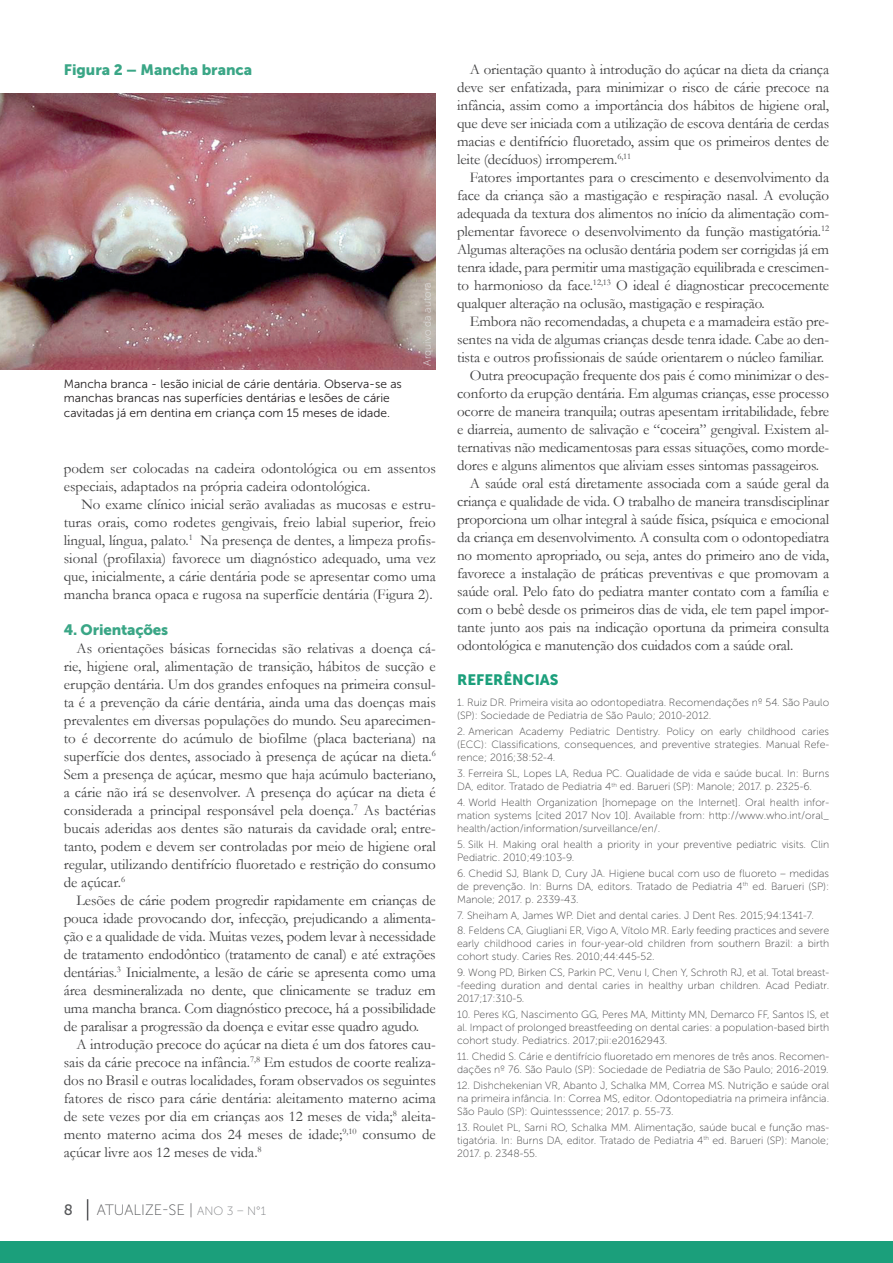
<style>
.page{position:relative;width:893px;height:1263px;background:#fff}
.page>*{position:absolute;margin:0;border:0;box-sizing:border-box;transform-origin:0 0}
.texto{font:15px/18px "Garamond";letter-spacing:-.01em;color:#3e3e3f;text-align:justify}
.t1{font:15px "Museo Sans 100";color:#57585a}
.fonte{font:15px "Museo Sans 900";color:#3aa686}
.texto-2{font:15px "Museo Sans 900";letter-spacing:-.01em;color:#3aa686}
.TIT_REFERENCIAS{font:15px "Museo Sans 900";color:#1b9f7b}
.t2{font:15px "Museo Sans 500";color:#57585a}
.t3{font:12px/14.4px "Museo Sans 300";color:#231f20}
.t4{font:10.5px/13.2px "Museo Sans 100";color:#3e3e3f;text-align:justify}
.fonte-2{font:10.5px "Museo Sans 100";color:#e6e7e9}
.s1{font-size:12px;color:#808285}
</style>
<div class="page">
<svg style="left:87px;top:1199px;width:1px;height:21px"></svg>
<div style="left:0;top:1242px;width:893px;height:21px;background:#1b9f7b"></div>
<img style="left:0;top:94px;width:436px;height:276px">
<p class="fonte" style="left:64px;top:61px;width:190px">Figura 2 – Mancha branca</p>
<p class="t3" style="left:64px;top:377px;width:340px">Mancha branca - lesão inicial de cárie dentária. Observa-se as manchas brancas nas superfícies dentárias e lesões de cárie cavitadas já em dentina em criança com 15 meses de idade.</p>
<p class="fonte-2" style="left:422px;top:366px;width:85px;rotate:-90deg">Arquivo da autora</p>
<p class="texto" style="left:64px;top:459px;width:374px">podem ser colocadas na cadeira odontológica ou em assentos especiais, adaptados na própria cadeira odontológica.</p>
<p class="texto" style="left:64px;top:495px;width:374px;text-indent:18px">No exame clínico inicial serão avaliadas as mucosas e estru&shy;turas orais, como rodetes gengivais, freio labial superior, freio lingual, língua, palato.<sup>1</sup> Na presença de dentes, a limpeza profis&shy;sional (profilaxia) favorece um diagnóstico adequado, uma vez que, inicialmente, a cárie dentária pode se apresentar como uma mancha branca opaca e rugosa na superfície dentária (Figura 2).</p>
<p class="texto-2" style="left:64px;top:622px;width:106px">4. Orientações</p>
<p class="texto" style="left:64px;top:639px;width:374px;text-indent:13px">As orientações básicas fornecidas são relativas a doença cá&shy;rie, higiene oral, alimentação de transição, hábitos de sucção e erupção dentária. Um dos grandes enfoques na primeira consul&shy;ta é a prevenção da cárie dentária, ainda uma das doenças mais prevalentes em diversas populações do mundo. Seu aparecimen&shy;to é decorrente do acúmulo de biofilme (placa bacteriana) na superfície dos dentes, associado à presença de açúcar na dieta.<sup>6<br></sup>Sem a presença de açúcar, mesmo que haja acúmulo bacteriano, a cárie não irá se desenvolver. A presença do açúcar na dieta é considerada a principal responsável pela doença.<sup>7</sup> As bactérias bucais aderidas aos dentes são naturais da cavidade oral; entre&shy;tanto, podem e devem ser controladas por meio de higiene oral regular, utilizando dentifrício fluoretado e restrição do consumo de açúcar.<sup>6</sup></p>
<p class="texto" style="left:64px;top:891px;width:374px;text-indent:13px">Lesões de cárie podem progredir rapidamente em crianças de pouca idade provocando dor, infecção, prejudicando a alimenta&shy;ção e a qualidade de vida. Muitas vezes, podem levar à necessidade de tratamento endodôntico (tratamento de canal) e até extrações dentárias.<sup>3</sup> Inicialmente, a lesão de cárie se apresenta como uma área desmineralizada no dente, que clinicamente se traduz em uma mancha branca. Com diagnóstico precoce, há a possibilidade de paralisar a progressão da doença e evitar esse quadro agudo.</p>
<p class="texto" style="left:64px;top:1035px;width:374px;text-indent:13px">A introdução precoce do açúcar na dieta é um dos fatores cau&shy;sais da cárie precoce na infância.<sup>7,8</sup> Em estudos de coorte realiza&shy;dos no Brasil e outras localidades, foram observados os seguintes fatores de risco para cárie dentária: aleitamento materno acima de sete vezes por dia em crianças aos 12 meses de vida;<sup>8</sup> aleita&shy;mento materno acima dos 24 meses de idade;<sup>9,10</sup> consumo de açúcar livre aos 12 meses de vida.<sup>8</sup></p>
<p class="t2" style="left:64px;top:1202px;width:11px">8</p>
<p class="t1" style="left:97px;top:1202px;width:171px">ATUALIZE-SE | <span class="s1">ANO 3 – N°1</span></p>
<p class="texto" style="left:457px;top:59px;width:374px;text-indent:13px">A orientação quanto à introdução do açúcar na dieta da criança deve ser enfatizada, para minimizar o risco de cárie precoce na infância, assim como a importância dos hábitos de higiene oral, que deve ser iniciada com a utilização de escova dentária de cerdas macias e dentifrício fluoretado, assim que os primeiros dentes de leite (decíduos) irromperem.<sup>6,11</sup></p>
<p class="texto" style="left:457px;top:167px;width:374px;text-indent:13px">Fatores importantes para o crescimento e desenvolvimento da face da criança são a mastigação e respiração nasal. A evolução adequada da textura dos alimentos no início da alimentação com&shy;plementar favorece o desenvolvimento da função mastigatória.<sup>12<br></sup>Algumas alterações na oclusão dentária podem ser corrigidas já em tenra idade, para permitir uma mastigação equilibrada e crescimen&shy;to harmonioso da face.<sup>12,13</sup> O ideal é diagnosticar precocemente qualquer alteração na oclusão, mastigação e respiração.</p>
<p class="texto" style="left:457px;top:311px;width:374px;text-indent:13px">Embora não recomendadas, a chupeta e a mamadeira estão pre&shy;sentes na vida de algumas crianças desde tenra idade. Cabe ao den&shy;tista e outros profissionais de saúde orientarem o núcleo familiar.</p>
<p class="texto" style="left:457px;top:365px;width:374px;text-indent:13px">Outra preocupação frequente dos pais é como minimizar o des&shy;conforto da erupção dentária. Em algumas crianças, esse processo ocorre de maneira tranquila; outras apesentam irritabilidade, febre e diarreia, aumento de salivação e “coceira” gengival. Existem al&shy;ternativas não medicamentosas para essas situações, como morde&shy;dores e alguns alimentos que aliviam esses sintomas passageiros.</p>
<p class="texto" style="left:457px;top:473px;width:374px;text-indent:13px">A saúde oral está diretamente associada com a saúde geral da criança e qualidade de vida. O trabalho de maneira transdisciplinar proporciona um olhar integral à saúde física, psíquica e emocional da criança em desenvolvimento. A consulta com o odontopediatra no momento apropriado, ou seja, antes do primeiro ano de vida, favorece a instalação de práticas preventivas e que promovam a saúde oral. Pelo fato do pediatra manter contato com a família e com o bebê desde os primeiros dias de vida, ele tem papel impor&shy;tante junto aos pais na indicação oportuna da primeira consulta odontológica e manutenção dos cuidados com a saúde oral.</p>
<p class="TIT_REFERENCIAS" style="left:457px;top:671px;width:103px">REFERÊNCIAS</p>
<p class="t4" style="left:457px;top:696px;width:374px">1. Ruiz DR. Primeira visita ao odontopediatra. Recomendações nº 54. São Paulo (SP): Sociedade de Pediatria de São Paulo; 2010-2012.</p>
<p class="t4" style="left:457px;top:725px;width:374px">2. American Academy Pediatric Dentistry. Policy on early childhood caries (ECC): Classifications, consequences, and preventive strategies. Manual Refe&shy;rence; 2016;38:52-4.</p>
<p class="t4" style="left:457px;top:767px;width:374px">3. Ferreira SL, Lopes LA, Redua PC. Qualidade de vida e saúde bucal. In: Burns<br>DA, editor. Tratado de Pediatria 4<sup>th</sup> ed. Barueri (SP): Manole; 2017. p. 2325-6.</p>
<p class="t4" style="left:457px;top:796px;width:374px">4. World Health Organization [homepage on the Internet]. Oral health infor&shy;mation systems [cited 2017 Nov 10]. Available from: http://www.who.int/oral_ health/action/information/surveillance/en/.</p>
<p class="t4" style="left:457px;top:838px;width:374px">5. Silk H. Making oral health a priority in your preventive pediatric visits. Clin<br>Pediatric. 2010;49:103-9.</p>
<p class="t4" style="left:457px;top:866px;width:374px">6. Chedid SJ, Blank D, Cury JA. Higiene bucal com uso de fluoreto – medidas de prevenção. In: Burns DA, editors. Tratado de Pediatria 4<sup>th</sup> ed. Barueri (SP):<br>Manole; 2017. p. 2339-43.</p>
<p class="t4" style="left:457px;top:908px;width:358px">7. Sheiham A, James WP. Diet and dental caries. J Dent Res. 2015;94:1341-7.</p>
<p class="t4" style="left:457px;top:924px;width:374px">8. Feldens CA, Giugliani ER, Vigo A, Vítolo MR. Early feeding practices and severe early childhood caries in four-year-old children from southern Brazil: a birth cohort study. Caries Res. 2010;44:445-52.</p>
<p class="t4" style="left:457px;top:966px;width:374px">9. Wong PD, Birken CS, Parkin PC, Venu I, Chen Y, Schroth RJ, et al. Total breast--feeding duration and dental caries in healthy urban children. Acad Pediatr.<br>2017;17:310-5.</p>
<p class="t4" style="left:457px;top:1008px;width:374px">10. Peres KG, Nascimento GG, Peres MA, Mittinty MN, Demarco FF, Santos IS, et al. Impact of prolonged breastfeeding on dental caries: a population-based birth cohort study. Pediatrics. 2017;pii:e20162943.</p>
<p class="t4" style="left:457px;top:1050px;width:374px">11. Chedid S. Cárie e dentifrício fluoretado em menores de três anos. Recomen&shy;dações nº 76. São Paulo (SP): Sociedade de Pediatria de São Paulo; 2016-2019.</p>
<p class="t4" style="left:457px;top:1079px;width:374px">12. Dishchekenian VR, Abanto J, Schalka MM, Correa MS. Nutrição e saúde oral na primeira infância. In: Correa MS, editor. Odontopediatria na primeira infância.<br>São Paulo (SP): Quintesssence; 2017. p. 55-73.</p>
<p class="t4" style="left:457px;top:1121px;width:374px">13. Roulet PL, Sarni RO, Schalka MM. Alimentação, saúde bucal e função mas&shy;tigatória. In: Burns DA, editor. Tratado de Pediatria 4<sup>th</sup> ed. Barueri (SP): Manole; 2017. p. 2348-55.</p>
</div>
